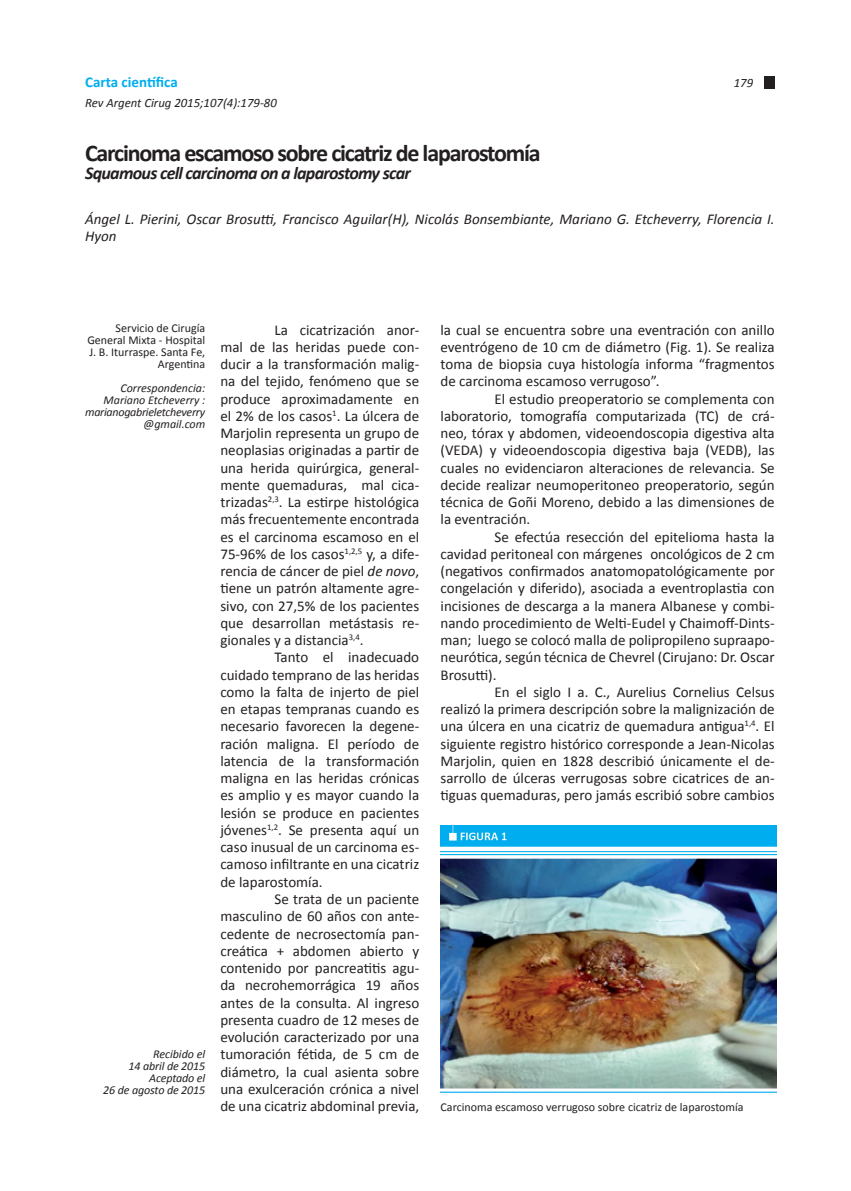
<style>
.page{position:relative;width:851px;height:1191px;background:#fff}
.page>*{position:absolute;margin:0;border:0;box-sizing:border-box;transform-origin:0 0}
.Texto_GRAL{font:700 24px "Calibri";letter-spacing:-.05em;color:#231f20}
.Texto_GRAL-2{font:italic 700 18px "Calibri";letter-spacing:-.04em;color:#231f20}
.Texto_GRAL-3{font:15px/17.2px "Calibri";color:#231f20;text-align:justify}
.Texto_GRAL-4{font:italic 15px/17.2px "Calibri";color:#231f20}
.t1{font:700 15px "Calibri";color:#00aeef}
.t2{font:italic 12.75px "Calibri";color:#231f20}
.Texto_GRAL-5{font:12px/12px "Calibri";color:#231f20;text-align:right}
.Texto_GRAL-6{font:italic 12px/12px "Calibri";letter-spacing:-.01em;color:#231f20;text-align:right}
.s1{font-style:italic}
</style>
<div class="page">
<img style="left:440px;top:826px;width:336px;height:267px">
<div style="left:763px;top:76px;width:11px;height:12px;background:#231f20"></div>
<p class="t1" style="left:85px;top:73px;width:94px">Carta científica</p>
<p class="t2" style="left:85px;top:94px;width:193px">Rev Argent Cirug 2015;107(4):179-80</p>
<p class="Texto_GRAL" style="left:85px;top:138px;width:457px">Carcinoma escamoso sobre cicatriz de laparostomía</p>
<p class="Texto_GRAL-2" style="left:85px;top:162px;width:327px">Squamous cell carcinoma on a laparostomy scar</p>
<p class="t2" style="left:733px;top:74px;width:21px">179</p>
<p class="Texto_GRAL-4" style="left:85px;top:209px;width:691px">Ángel L. Pierini, Oscar Brosutti, Francisco Aguilar(H), Nicolás Bonsembiante, Mariano G. Etcheverry, Florencia I.<br>Hyon</p>
<p class="Texto_GRAL-5" style="left:87px;top:322px;width:119px">Servicio de Cirugía<br>General Mixta - Hospital<br>J. B. Iturraspe. Santa Fe,<br>Argentina</p>
<p class="Texto_GRAL-6" style="left:120px;top:382px;width:86px">Correspondencia:</p>
<p class="Texto_GRAL-6" style="left:85px;top:394px;width:122px">Mariano Etcheverry : marianogabrieletcheverry @gmail.com</p>
<p class="Texto_GRAL-6" style="left:153px;top:1047px;width:54px">Recibido el</p>
<p class="Texto_GRAL-6" style="left:128px;top:1059px;width:78px">14 abril de 2015</p>
<p class="Texto_GRAL-6" style="left:149px;top:1071px;width:58px">Aceptado el</p>
<p class="Texto_GRAL-6" style="left:103px;top:1083px;width:103px">26 de agosto de 2015</p>
<p class="Texto_GRAL-3" style="left:220px;top:321px;width:200px;text-indent:54px">La cicatrización anor&shy;mal de las heridas puede con&shy;ducir a la transformación malig&shy;na del tejido, fenómeno que se produce aproximadamente en el 2% de los casos<sup>1</sup>. La úlcera de Marjolin representa un grupo de neoplasias originadas a partir de una herida quirúrgica, general&shy;mente quemaduras, mal cica&shy;trizadas<sup>2,3</sup>. La estirpe histológica más frecuentemente encontrada es el carcinoma escamoso en el 75-96% de los casos<sup>1,2,5</sup> y, a dife&shy;rencia de cáncer de piel <span class="s1">de novo</span>, tiene un patrón altamente agre&shy;sivo, con 27,5% de los pacientes que desarrollan metástasis re&shy;gionales y a distancia<sup>3,4</sup>.</p>
<p class="Texto_GRAL-3" style="left:220px;top:649px;width:200px;text-indent:54px">Tanto el inadecuado cuidado temprano de las heridas como la falta de injerto de piel en etapas tempranas cuando es necesario favorecen la degene&shy;ración maligna. El período de latencia de la transformación maligna en las heridas crónicas es amplio y es mayor cuando la lesión se produce en pacientes jóvenes<sup>1,2</sup>. Se presenta aquí un caso inusual de un carcinoma es&shy;camoso infiltrante en una cicatriz de laparostomía.</p>
<p class="Texto_GRAL-3" style="left:220px;top:890px;width:200px;text-indent:54px">Se trata de un paciente masculino de 60 años con ante&shy;cedente de necrosectomía pan&shy;creática + abdomen abierto y contenido por pancreatitis agu&shy;da necrohemorrágica 19 años antes de la consulta. Al ingreso presenta cuadro de 12 meses de evolución caracterizado por una tumoración fétida, de 5 cm de diámetro, la cual asienta sobre una exulceración crónica a nivel de una cicatriz abdominal previa,</p>
<p class="Texto_GRAL-3" style="left:440px;top:321px;width:335px">la cual se encuentra sobre una eventración con anillo eventrógeno de 10 cm de diámetro (Fig. 1). Se realiza toma de biopsia cuya histología informa “fragmentos de carcinoma escamoso verrugoso”.</p>
<p class="Texto_GRAL-3" style="left:440px;top:390px;width:335px;text-indent:54px">El estudio preoperatorio se complementa con laboratorio, tomografía computarizada (TC) de crá&shy;neo, tórax y abdomen, videoendoscopia digestiva alta (VEDA) y videoendoscopia digestiva baja (VEDB), las cuales no evidenciaron alteraciones de relevancia. Se decide realizar neumoperitoneo preoperatorio, según técnica de Goñi Moreno, debido a las dimensiones de la eventración.</p>
<p class="Texto_GRAL-3" style="left:440px;top:528px;width:335px;text-indent:54px">Se efectúa resección del epitelioma hasta la cavidad peritoneal con márgenes oncológicos de 2 cm (negativos confirmados anatomopatológicamente por congelación y diferido), asociada a eventroplastia con incisiones de descarga a la manera Albanese y combi&shy;nando procedimiento de Welti-Eudel y Chaimoff-Dints&shy;man; luego se colocó malla de polipropileno supraapo&shy;neurótica, según técnica de Chevrel (Cirujano: Dr. Oscar Brosutti).</p>
<p class="Texto_GRAL-3" style="left:440px;top:683px;width:335px;text-indent:54px">En el siglo I a. C., Aurelius Cornelius Celsus realizó la primera descripción sobre la malignización de una úlcera en una cicatriz de quemadura antigua<sup>1,4</sup>. El siguiente registro histórico corresponde a Jean-Nicolas Marjolin, quien en 1828 describió únicamente el de&shy;sarrollo de úlceras verrugosas sobre cicatrices de an&shy;tiguas quemaduras, pero jamás escribió sobre cambios</p>
<p class="Texto_GRAL-5" style="left:440px;top:1100px;width:304px">Carcinoma escamoso verrugoso sobre cicatriz de laparostomía</p>
</div>
